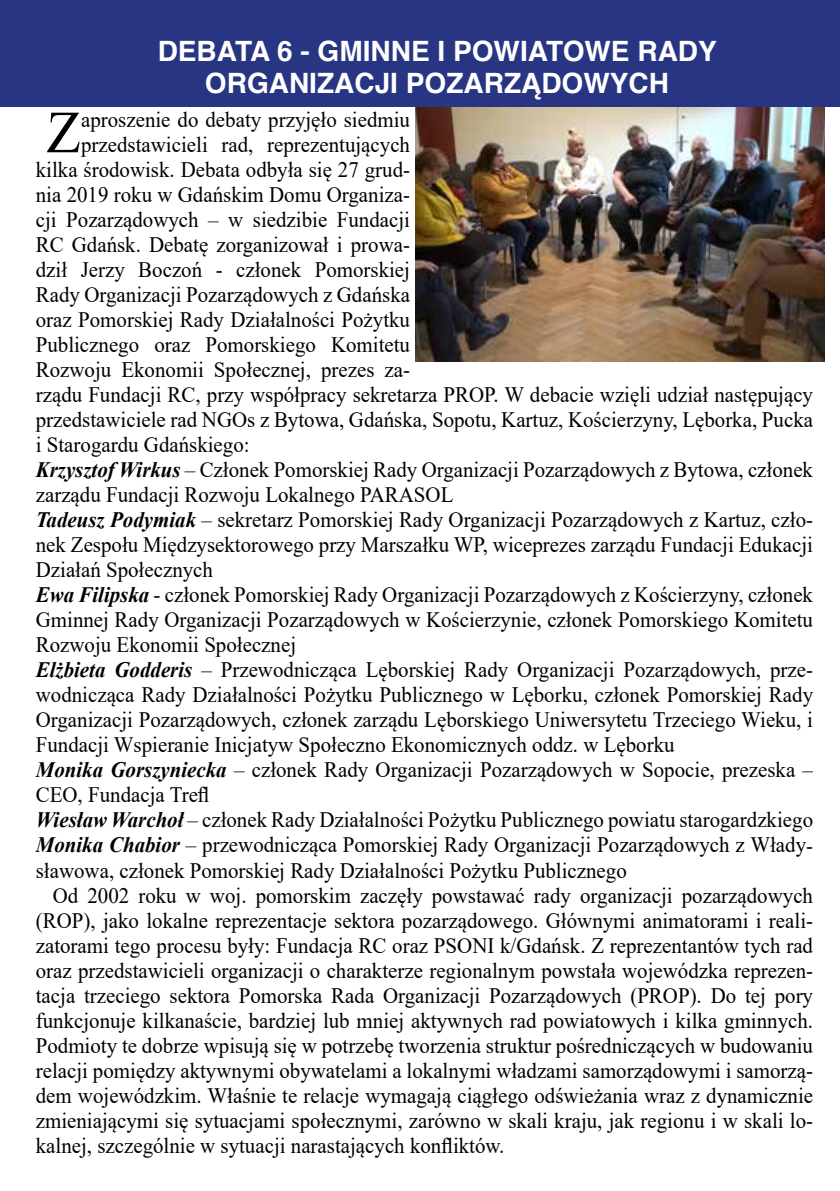
<style>
.page{position:relative;width:840px;height:1191px;background:#fff}
.page>*{position:absolute;margin:0;border:0;box-sizing:border-box;transform-origin:0 0}
.t1{font:59.8px "Times New Roman";color:#000;scale:.95 1}
.t2{font:700 28px/32px "Helvetica";color:#fff;text-align:center}
.t3{font:22px "Times New Roman";color:#000;scale:.95 1}
.s1{font-weight:700;font-style:italic}
</style>
<div class="page">
<div style="left:0;top:0;width:839px;height:107px;background:#283583"></div>
<img style="left:415px;top:108px;width:408px;height:253px">
<p class="t2" style="left:158px;top:35px;width:560px">DEBATA 6 - GMINNE I POWIATOWE RADY<br>ORGANIZACJI POZARZĄDOWYCH</p>
<h1 class="t1" style="left:46px;top:90px;width:38px">Z</h1>
<p class="t3" style="left:81px;top:104px;width:347px">aproszenie do debaty przyjęło siedmiu</p>
<p class="t3" style="left:81px;top:129px;width:347px">przedstawicieli rad, reprezentujących</p>
<p class="t3" style="left:36px;top:154px;width:395px">kilka środowisk. Debata odbyła się 27 grud-</p>
<p class="t3" style="left:36px;top:179px;width:395px">nia 2019 roku w Gdańskim Domu Organiza-</p>
<p class="t3" style="left:36px;top:204px;width:395px">cji Pozarządowych – w siedzibie Fundacji</p>
<p class="t3" style="left:36px;top:229px;width:395px">RC Gdańsk. Debatę zorganizował i prowa-</p>
<p class="t3" style="left:36px;top:254px;width:395px">dził Jerzy Boczoń - członek Pomorskiej</p>
<p class="t3" style="left:36px;top:279px;width:395px">Rady Organizacji Pozarządowych z Gdańska</p>
<p class="t3" style="left:36px;top:304px;width:395px">oraz Pomorskiej Rady Działalności Pożytku</p>
<p class="t3" style="left:36px;top:329px;width:395px">Publicznego oraz Pomorskiego Komitetu</p>
<p class="t3" style="left:36px;top:354px;width:395px">Rozwoju Ekonomii Społecznej, prezes za-</p>
<p class="t3" style="left:36px;top:379px;width:819px">rządu Fundacji RC, przy współpracy sekretarza PROP. W debacie wzięli udział następujący</p>
<p class="t3" style="left:36px;top:404px;width:819px">przedstawiciele rad NGOs z Bytowa, Gdańska, Sopotu, Kartuz, Kościerzyny, Lęborka, Pucka</p>
<p class="t3" style="left:36px;top:429px;width:226px">i Starogardu Gdańskiego:</p>
<p class="t3" style="left:36px;top:454px;width:819px"><span class="s1">Krzysztof Wirkus</span> – Członek Pomorskiej Rady Organizacji Pozarządowych z Bytowa, członek</p>
<p class="t3" style="left:36px;top:479px;width:441px">zarządu Fundacji Rozwoju Lokalnego PARASOL</p>
<p class="t3" style="left:36px;top:504px;width:819px"><span class="s1">Tadeusz Podymiak</span> – sekretarz Pomorskiej Rady Organizacji Pozarządowych z Kartuz, czło-</p>
<p class="t3" style="left:36px;top:529px;width:819px">nek Zespołu Międzysektorowego przy Marszałku WP, wiceprezes zarządu Fundacji Edukacji</p>
<p class="t3" style="left:36px;top:554px;width:188px">Działań Społecznych</p>
<p class="t3" style="left:36px;top:579px;width:819px"><span class="s1">Ewa Filipska</span> - członek Pomorskiej Rady Organizacji Pozarządowych z Kościerzyny, członek</p>
<p class="t3" style="left:36px;top:604px;width:819px">Gminnej Rady Organizacji Pozarządowych w Kościerzynie, członek Pomorskiego Komitetu</p>
<p class="t3" style="left:36px;top:629px;width:275px">Rozwoju Ekonomii Społecznej</p>
<p class="t3" style="left:36px;top:654px;width:819px"><span class="s1">Elżbieta Godderis</span> – Przewodnicząca Lęborskiej Rady Organizacji Pozarządowych, prze-</p>
<p class="t3" style="left:36px;top:679px;width:819px">wodnicząca Rady Działalności Pożytku Publicznego w Lęborku, członek Pomorskiej Rady</p>
<p class="t3" style="left:36px;top:704px;width:819px">Organizacji Pozarządowych, członek zarządu Lęborskiego Uniwersytetu Trzeciego Wieku, i</p>
<p class="t3" style="left:36px;top:729px;width:673px">Fundacji Wspieranie Inicjatyw Społeczno Ekonomicznych oddz. w Lęborku</p>
<p class="t3" style="left:36px;top:754px;width:819px"><span class="s1">Monika Gorszyniecka</span> – członek Rady Organizacji Pozarządowych w Sopocie, prezeska –</p>
<p class="t3" style="left:36px;top:779px;width:184px">CEO, Fundacja Trefl</p>
<p class="t3" style="left:36px;top:804px;width:819px"><span class="s1">Wiesław Warchoł</span> – członek Rady Działalności Pożytku Publicznego powiatu starogardzkiego</p>
<p class="t3" style="left:36px;top:829px;width:819px"><span class="s1">Monika Chabior</span> – przewodnicząca Pomorskiej Rady Organizacji Pozarządowych z Włady-</p>
<p class="t3" style="left:36px;top:854px;width:623px">sławowa, członek Pomorskiej Rady Działalności Pożytku Publicznego</p>
<p class="t3" style="left:53px;top:879px;width:801px">Od 2002 roku w woj. pomorskim zaczęły powstawać rady organizacji pozarządowych</p>
<p class="t3" style="left:36px;top:904px;width:819px">(ROP), jako lokalne reprezentacje sektora pozarządowego. Głównymi animatorami i reali-</p>
<p class="t3" style="left:36px;top:929px;width:819px">zatorami tego procesu były: Fundacja RC oraz PSONI k/Gdańsk. Z reprezentantów tych rad</p>
<p class="t3" style="left:36px;top:954px;width:819px">oraz przedstawicieli organizacji o charakterze regionalnym powstała wojewódzka reprezen-</p>
<p class="t3" style="left:36px;top:979px;width:819px">tacja trzeciego sektora Pomorska Rada Organizacji Pozarządowych (PROP). Do tej pory</p>
<p class="t3" style="left:36px;top:1004px;width:819px">funkcjonuje kilkanaście, bardziej lub mniej aktywnych rad powiatowych i kilka gminnych.</p>
<p class="t3" style="left:36px;top:1029px;width:819px">Podmioty te dobrze wpisują się w potrzebę tworzenia struktur pośredniczących w budowaniu</p>
<p class="t3" style="left:36px;top:1054px;width:819px">relacji pomiędzy aktywnymi obywatelami a lokalnymi władzami samorządowymi i samorzą-</p>
<p class="t3" style="left:36px;top:1079px;width:819px">dem wojewódzkim. Właśnie te relacje wymagają ciągłego odświeżania wraz z dynamicznie</p>
<p class="t3" style="left:36px;top:1104px;width:819px">zmieniającymi się sytuacjami społecznymi, zarówno w skali kraju, jak regionu i w skali lo-</p>
<p class="t3" style="left:36px;top:1129px;width:494px">kalnej, szczególnie w sytuacji narastających konfliktów.</p>
</div>
